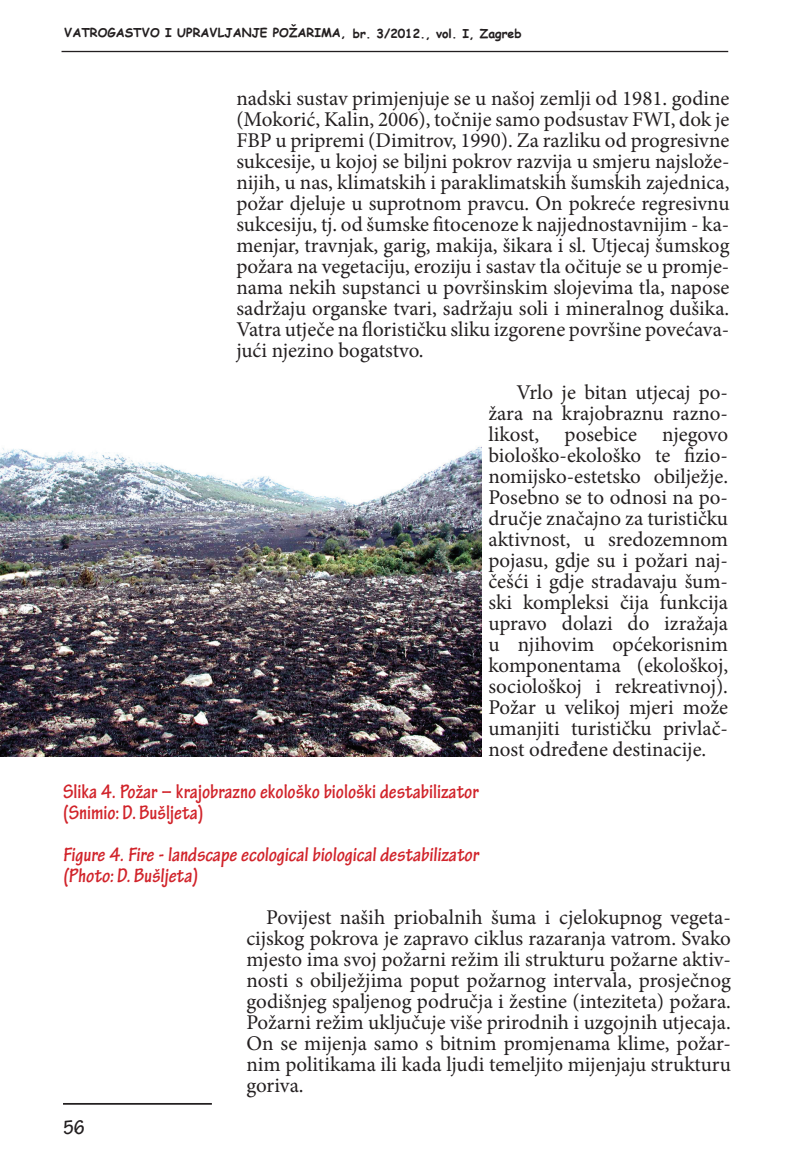
<style>
.page{position:relative;width:794px;height:1166px;background:#fff}
.page>*{position:absolute;margin:0;border:0;box-sizing:border-box;transform-origin:0 0}
.t1{font:21px/21px "Minion Pro";color:#231f20;text-align:justify}
.t2{font:700 condensed 21px/21px "Tekton Pro";color:#d1232a}
.t3{font:700 condensed 21px "Tekton Pro";color:#231f20}
.t4{font:700 12.25px "Comic Sans MS";color:#231f20}
</style>
<div class="page">
<hr style="left:63px;top:1103px;width:149px;height:1px;background:#231f20">
<hr style="left:62px;top:51px;width:666px;height:1px;background:#231f20">
<img style="left:0;top:447px;width:481px;height:309px">
<p class="t4" style="left:64px;top:24px;width:459px">VATROGASTVO I UPRAVLJANJE POŽARIMA, br. 3/2012., vol. I, Zagreb</p>
<p class="t1" style="left:236px;top:88px;width:495px">nadski sustav primjenjuje se u našoj zemlji od 1981. godine (Mokorić, Kalin, 2006), točnije samo podsustav FWI, dok je FBP u pripremi (Dimitrov, 1990). Za razliku od progresivne sukcesije, u kojoj se biljni pokrov razvija u smjeru najslože&shy;nijih, u nas, klimatskih i paraklimatskih šumskih zajednica, požar djeluje u suprotnom pravcu. On pokreće regresivnu sukcesiju, tj. od šumske fitocenoze k najjednostavnijim - ka&shy;menjar, travnjak, garig, makija, šikara i sl. Utjecaj šumskog požara na vegetaciju, eroziju i sastav tla očituje se u promje&shy;nama nekih supstanci u površinskim slojevima tla, napose sadržaju organske tvari, sadržaju soli i mineralnog dušika.<br>Vatra utječe na florističku sliku izgorene površine povećava&shy;jući njezino bogatstvo.</p>
<p class="t1" style="left:488px;top:382px;width:241px;text-indent:28px">Vrlo je bitan utjecaj po&shy;žara na krajobraznu razno&shy;likost, posebice njegovo biološko-ekološko te fizio&shy;nomijsko-estetsko obilježje.<br>Posebno se to odnosi na po&shy;dručje značajno za turističku aktivnost, u sredozemnom pojasu, gdje su i požari naj&shy;češći i gdje stradavaju šum&shy;ski kompleksi čija funkcija upravo dolazi do izražaja u njihovim općekorisnim komponentama (ekološkoj, sociološkoj i rekreativnoj).<br>Požar u velikoj mjeri može umanjiti turističku privlač&shy;nost određene destinacije.</p>
<p class="t2" style="left:63px;top:781px;width:417px">Slika 4. Požar – krajobrazno ekološko biološki destabilizator (Snimio: D. Bušljeta)</p>
<p class="t2" style="left:63px;top:844px;width:419px">Figure 4. Fire - landscape ecological biological destabilizator (Photo:D. Bušljeta)</p>
<p class="t3" style="left:63px;top:1115px;width:23px">56</p>
<p class="t1" style="left:246px;top:907px;width:486px;text-indent:20px">Povijest naših priobalnih šuma i cjelokupnog vegeta&shy;cijskog pokrova je zapravo ciklus razaranja vatrom. Svako mjesto ima svoj požarni režim ili strukturu požarne aktiv&shy;nosti s obilježjima poput požarnog intervala, prosječnog godišnjeg spaljenog područja i žestine (inteziteta) požara.<br>Požarni režim uključuje više prirodnih i uzgojnih utjecaja.<br>On se mijenja samo s bitnim promjenama klime, požar&shy;nim politikama ili kada ljudi temeljito mijenjaju strukturu goriva.</p>
</div>
